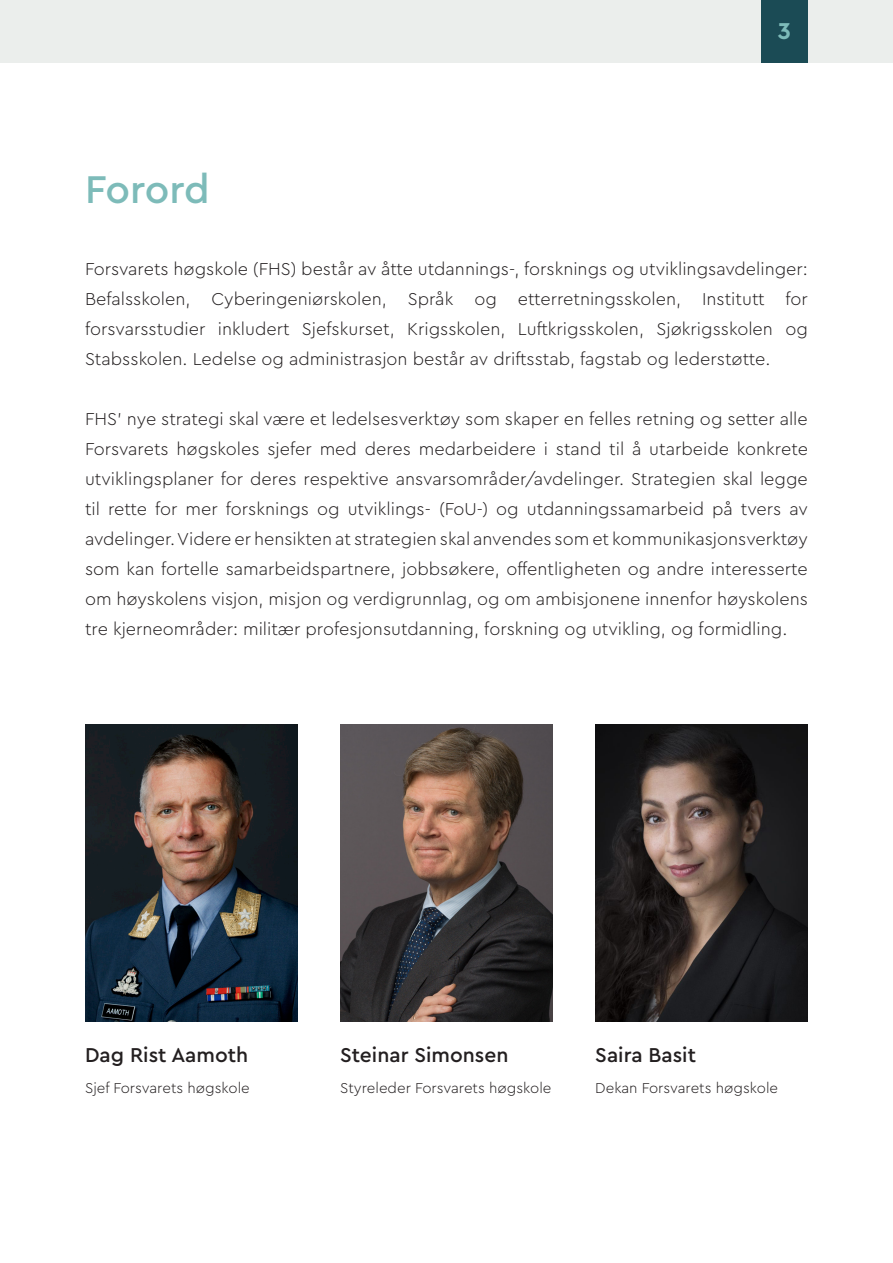
<style>
.page{position:relative;width:893px;height:1263px;background:#fff}
.page>*{position:absolute;margin:0;border:0;box-sizing:border-box;transform-origin:0 0}
.Overskrifter{font:500 40.5px "Cera Pro";letter-spacing:-.01em;color:#7dbbb9}
.t1{font:700 24px "Cera Pro";color:#7dbbb9}
.Navn_person{font:500 21px "Cera Pro";color:#231f20}
.Brødtekst{font:300 18px/30px "Cera Pro";color:#231f20;text-align:justify}
.funksjon{font:300 15px "Cera Pro";color:#231f20}
</style>
<div class="page">
<div style="left:0;top:0;width:893px;height:63px;background:#ebeeec"></div>
<div style="left:761px;top:0;width:47px;height:63px;background:#1b4b55"></div>
<img style="left:85px;top:724px;width:213px;height:298px">
<img style="left:340px;top:724px;width:213px;height:298px">
<img style="left:595px;top:724px;width:213px;height:298px">
<p class="Overskrifter" style="left:85px;top:162px;width:126px">Forord</p>
<h2 class="t1" style="left:778px;top:15px;width:15px">3</h2>
<p class="Brødtekst" style="left:85px;top:254px;width:724px">Forsvarets høgskole (FHS) består av åtte utdannings-, forsknings og utviklingsavdelinger:<br>Befalsskolen, Cyberingeniørskolen, Språk og etterretningsskolen, Institutt for forsvarsstudier inkludert Sjefskurset, Krigsskolen, Luftkrigsskolen, Sjøkrigsskolen og Stabsskolen. Ledelse og administrasjon består av driftsstab, fagstab og lederstøtte.</p>
<p class="Brødtekst" style="left:85px;top:404px;width:724px">FHS’ nye strategi skal være et ledelsesverktøy som skaper en felles retning og setter alle Forsvarets høgskoles sjefer med deres medarbeidere i stand til å utarbeide konkrete utviklingsplaner for deres respektive ansvarsområder/avdelinger. Strategien skal legge til rette for mer forsknings og utviklings- (FoU-) og utdanningssamarbeid på tvers av avdelinger. Videre er hensikten at strategien skal anvendes som et kommunikasjonsverktøy som kan fortelle samarbeidspartnere, jobbsøkere, offentligheten og andre interesserte om høyskolens visjon, misjon og verdigrunnlag, og om ambisjonene innenfor høyskolens tre kjerneområder: militær profesjonsutdanning, forskning og utvikling, og formidling.</p>
<p class="Navn_person" style="left:85px;top:1041px;width:165px">Dag Rist Aamoth</p>
<p class="funksjon" style="left:85px;top:1078px;width:166px">Sjef Forsvarets høgskole</p>
<p class="Navn_person" style="left:340px;top:1041px;width:170px">Steinar Simonsen</p>
<p class="funksjon" style="left:340px;top:1078px;width:213px">Styreleder Forsvarets høgskole</p>
<p class="Navn_person" style="left:595px;top:1041px;width:102px">Saira Basit</p>
<p class="funksjon" style="left:595px;top:1078px;width:184px">Dekan Forsvarets høgskole</p>
</div>
